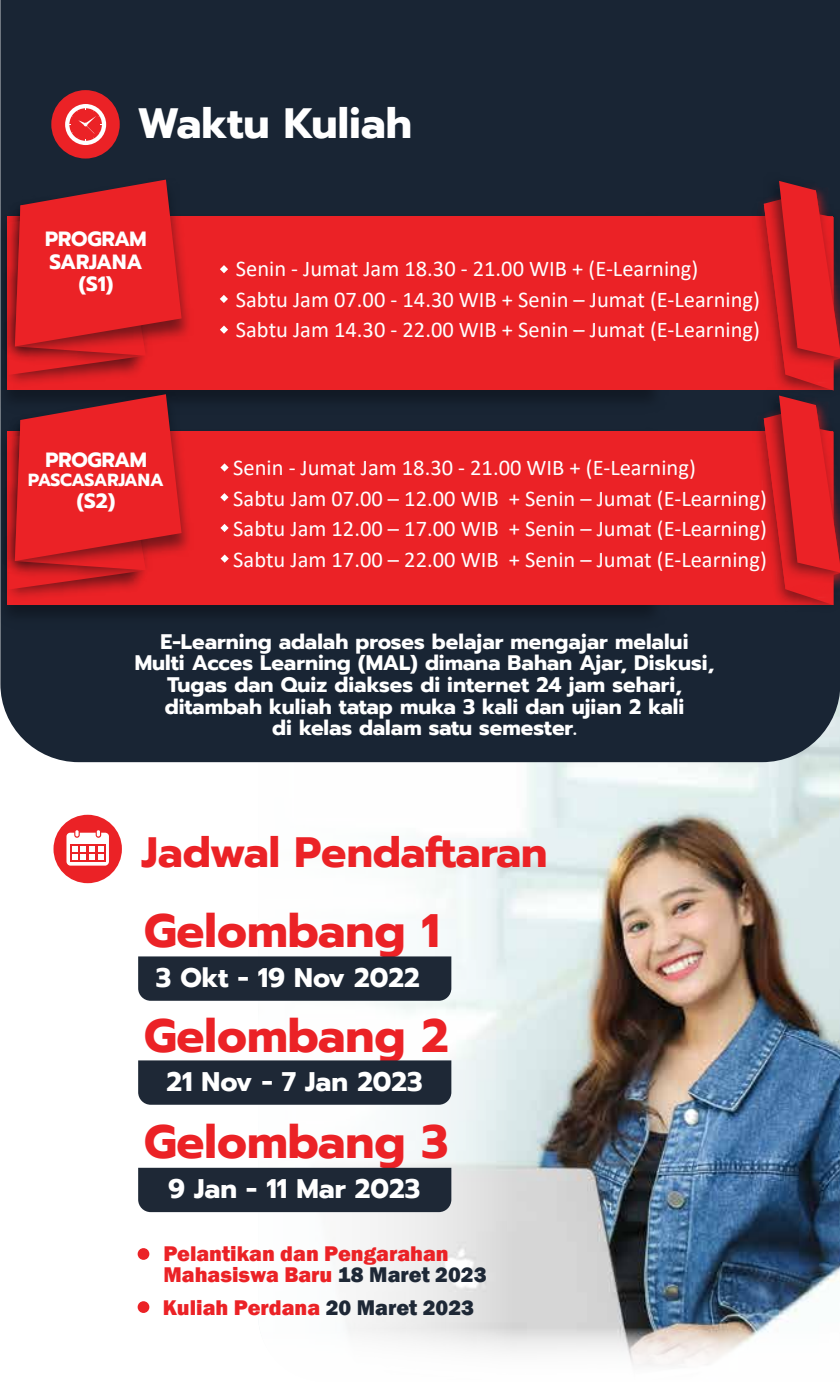
<style>
.page{position:relative;width:840px;height:1400px;background:#fff}
.page>*{position:absolute;margin:0;border:0;box-sizing:border-box;transform-origin:0 0}
.t1{font:700 46.73px "Prompt";color:#eb2226}
.t2{font:700 42.35px "Prompt";color:#eb2226}
.t3{font:700 42.35px "Prompt";color:#fff}
.t4{font:700 26.95px "Prompt";color:#fff}
.t5{font:22.57px/30.4px "Calibri";color:#fff}
.t6{font:800 21.88px/20.8px "Franklin Gothic";color:#eb2226}
.t7{font:700 21px/21.7px "Prompt";color:#fff;text-align:center}
.t8{font:700 20.47px/22.6px "Prompt";letter-spacing:-.015em;color:#fff;text-align:center}
.t9{font:700 17.5px "Prompt";letter-spacing:-.025em;color:#fff}
.s1{color:#1e2836}
</style>
<div class="page">
<img style="left:516px;top:762px;width:324px;height:565px">
<svg style="left:258px;top:762px;width:258px;height:565px"></svg>
<svg style="left:347px;top:1327px;width:422px;height:39px"></svg>
<div style="left:138px;top:956px;width:313px;height:45px;background:#1e2836"></div>
<div style="left:138px;top:1060px;width:313px;height:45px;background:#1e2836"></div>
<div style="left:138px;top:1168px;width:313px;height:44px;background:#1e2836"></div>
<div style="left:138px;top:1248px;width:11px;height:12px;background:#eb2226;border-radius:50%"></div>
<div style="left:138px;top:1301px;width:11px;height:12px;background:#eb2226;border-radius:50%"></div>
<div style="left:0;top:0;width:840px;height:762px;background:#192534"></div>
<div style="left:245px;top:163px;width:455px;height:54px;background:#192534"></div>
<div style="left:8px;top:217px;width:825px;height:173px;background:#eb2226"></div>
<img style="left:0;top:126px;width:245px;height:215px">
<svg style="left:8px;top:180px;width:174px;height:161px"></svg>
<img style="left:700px;top:145px;width:6px;height:72px">
<img style="left:706px;top:131px;width:5px;height:86px">
<img style="left:711px;top:121px;width:129px;height:153px">
<svg style="left:220px;top:265px;width:8px;height:8px"></svg>
<svg style="left:220px;top:326px;width:8px;height:8px"></svg>
<svg style="left:220px;top:295px;width:8px;height:8px"></svg>
<img style="left:0;top:390px;width:716px;height:288px">
<div style="left:8px;top:431px;width:825px;height:174px;background:#eb2226"></div>
<div style="left:0;top:635px;width:198px;height:19px;background:#192534"></div>
<div style="left:0;top:626px;width:203px;height:9px;background:#192534"></div>
<img style="left:0;top:341px;width:245px;height:285px">
<svg style="left:8px;top:394px;width:174px;height:196px"></svg>
<img style="left:700px;top:390px;width:140px;height:276px">
<img style="left:706px;top:390px;width:134px;height:260px">
<img style="left:711px;top:390px;width:129px;height:246px">
<svg style="left:764px;top:181px;width:76px;height:424px"></svg>
<svg style="left:220px;top:463px;width:9px;height:9px"></svg>
<svg style="left:220px;top:524px;width:9px;height:8px"></svg>
<svg style="left:221px;top:555px;width:8px;height:8px"></svg>
<svg style="left:220px;top:493px;width:9px;height:8px"></svg>
<div style="left:51px;top:90px;width:69px;height:69px;background:#eb2226;border-radius:50%"></div>
<div style="left:65px;top:104px;width:41px;height:41px;background:#fff;border-radius:50%"></div>
<svg style="left:69px;top:108px;width:33px;height:33px"></svg>
<div style="left:54px;top:815px;width:68px;height:68px;background:#eb2226;border-radius:50%"></div>
<svg style="left:66px;top:830px;width:43px;height:36px"></svg>
<h2 class="t3" style="left:138px;top:91px;width:276px">Waktu Kuliah</h2>
<p class="t8" style="left:45px;top:227px;width:103px">PROGRAM<br>SARJANA (S1)</p>
<p class="t8" style="left:45px;top:448px;width:103px">PROGRAM</p>
<p class="t9" style="left:28px;top:466px;width:137px">PASCASARJANA</p>
<p class="t8" style="left:77px;top:490px;width:40px">(S2)</p>
<p class="t5" style="left:236px;top:253px;width:526px">Senin - Jumat Jam 18.30 - 21.00 WIB + (E-Learning)<br>Sabtu Jam 07.00 - 14.30 WIB + Senin – Jumat (E-Learning)<br>Sabtu Jam 14.30 - 22.00 WIB + Senin – Jumat (E-Learning)</p>
<p class="t5" style="left:233px;top:452px;width:535px">Senin - Jumat Jam 18.30 - 21.00 WIB + (E-Learning)<br>Sabtu Jam 07.00 – 12.00 WIB + Senin – Jumat (E-Learning)<br>Sabtu Jam 12.00 – 17.00 WIB + Senin – Jumat (E-Learning)<br>Sabtu Jam 17.00 – 22.00 WIB + Senin – Jumat (E-Learning)</p>
<p class="t7" style="left:135px;top:630px;width:581px">E-Learning adalah proses belajar mengajar melalui Multi Acces Learning (MAL) dimana Bahan Ajar, Diskusi, Tugas dan Quiz diakses di internet 24 jam sehari, ditambah kuliah tatap muka 3 kali dan ujian 2 kali<br>di kelas dalam satu semester.</p>
<h2 class="t2" style="left:141px;top:821px;width:408px">Jadwal Pendaftaran</h2>
<h1 class="t1" style="left:144px;top:896px;width:297px">Gelombang 1</h1>
<p class="t4" style="left:156px;top:957px;width:265px">3 Okt - 19 Nov 2022</p>
<h1 class="t1" style="left:144px;top:1000px;width:306px">Gelombang 2</h1>
<p class="t4" style="left:166px;top:1061px;width:258px">21 Nov - 7 Jan 2023</p>
<h1 class="t1" style="left:144px;top:1107px;width:306px">Gelombang 3</h1>
<p class="t4" style="left:168px;top:1169px;width:254px">9 Jan - 11 Mar 2023</p>
<p class="t6" style="left:163px;top:1243px;width:325px">Pelantikan dan Pengarahan<br>Mahasiswa Baru <span class="s1">18 Maret 2023</span></p>
<p class="t6" style="left:163px;top:1297px;width:313px">Kuliah Perdana <span class="s1">20 Maret 2023</span></p>
</div>
